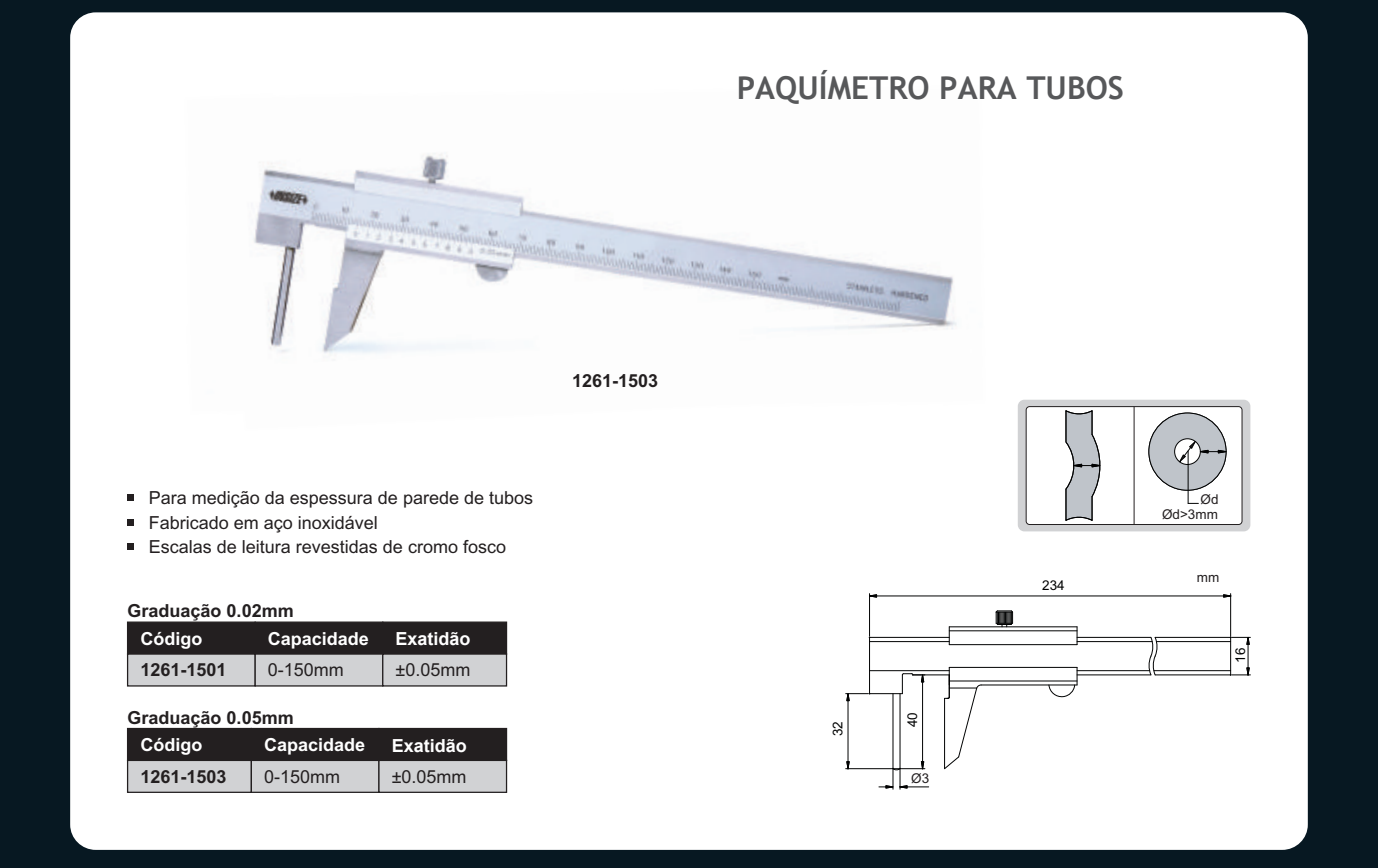
<style>
.page{position:relative;width:1378px;height:868px;background:#071822}
.page>*{position:absolute;margin:0;border:0;box-sizing:border-box;transform-origin:0 0}
.t1{font:700 31.5px "Trebuchet MS";color:#57585a}
.t2{font:18px/24.1px "Arial";color:#231f20}
.t3{font:700 18px/31.7px "Arial";color:#fff}
.t4{font:700 18px/28.1px "Arial";color:#231f20}
.t5{font:700 18px/31.5px "Arial";color:#231f20}
.t6{font:13.5px "Arial";color:#231f20}
.t7{font:13.5px "Arial";color:#010202}
.s1{color:#fff}
.s2{font-weight:400;color:#231f20}
</style>
<div class="page">
<div style="left:70px;top:12px;width:1237px;height:838px;background:#fff;border-radius:25px"></div>
<img style="left:253px;top:153px;width:704px;height:202px">
<svg style="left:128px;top:544px;width:6px;height:6px"></svg>
<div style="left:128px;top:494px;width:6px;height:7px;background:#231f20"></div>
<div style="left:128px;top:519px;width:6px;height:7px;background:#231f20"></div>
<svg style="left:845px;top:593px;width:406px;height:197px"></svg>
<div style="left:127px;top:621px;width:129px;height:34px;background:#231f20;border:1px solid #231f20"></div>
<div style="left:127px;top:653px;width:129px;height:33px;background:#d1d2d4;border:1px solid #231f20"></div>
<div style="left:254px;top:621px;width:129px;height:34px;background:#231f20;border:1px solid #231f20"></div>
<div style="left:254px;top:653px;width:129px;height:33px;background:#d1d2d4;border:1px solid #231f20"></div>
<div style="left:382px;top:621px;width:125px;height:34px;background:#231f20;border:1px solid #231f20"></div>
<div style="left:382px;top:653px;width:125px;height:33px;background:#d1d2d4;border:1px solid #231f20"></div>
<div style="left:127px;top:728px;width:125px;height:33px;background:#231f20"></div>
<div style="left:127px;top:760px;width:125px;height:33px;background:#d1d2d4;border:1px solid #231f20"></div>
<div style="left:251px;top:728px;width:128px;height:33px;background:#231f20"></div>
<div style="left:251px;top:760px;width:128px;height:33px;background:#d1d2d4;border:1px solid #231f20"></div>
<div style="left:378px;top:728px;width:129px;height:33px;background:#231f20"></div>
<div style="left:378px;top:760px;width:129px;height:33px;background:#d1d2d4;border:1px solid #231f20"></div>
<div style="left:1018px;top:400px;width:232px;height:131px;background:#d1d2d4;border-radius:7px"></div>
<div style="left:1026px;top:406px;width:216px;height:119px;background:#fff;border:1px solid #231f20;border-radius:3px"></div>
<div style="left:1148px;top:413px;width:78px;height:77px;background:#bfc4ca;border:1px solid #010202;border-radius:50%"></div>
<svg style="left:1174px;top:438px;width:26px;height:27px"></svg>
<svg style="left:1179px;top:441px;width:47px;height:63px"></svg>
<svg style="left:1065px;top:410px;width:36px;height:111px"></svg>
<svg style="left:1133px;top:406px;width:1px;height:119px"></svg>
<p class="t1" style="left:737px;top:69px;width:389px">PAQUÍMETRO PARA TUBOS</p>
<p class="t5" style="left:572px;top:367px;width:88px">1261-1503</p>
<p class="t2" style="left:149px;top:486px;width:386px">Para medição da espessura de parede de tubos<br>Fabricado em aço inoxidável<br>Escalas de leitura revestidas de cromo fosco</p>
<p class="t4" style="left:140px;top:596px;width:155px;text-indent:-13px">Graduação 0.02mm<br><span class="s1">Código</span></p>
<p class="t5" style="left:140px;top:656px;width:88px">1261-1501</p>
<p class="t3" style="left:268px;top:622px;width:103px">Capacidade<br><span class="s2">0-150mm</span></p>
<p class="t3" style="left:395px;top:624px;width:77px;line-height:30.8px">Exatidão <span class="s2">±0.05mm</span></p>
<p class="t4" style="left:128px;top:703px;width:168px">Graduação 0.05mm</p>
<p class="t5" style="left:140px;top:731px;width:88px"><span class="s1">Código<br></span>1261-1503</p>
<p class="t3" style="left:264px;top:729px;width:103px">Capacidade<br><span class="s2">0-150mm</span></p>
<p class="t3" style="left:392px;top:730px;width:77px;line-height:30.8px">Exatidão <span class="s2">±0.05mm</span></p>
<p class="t7" style="left:832px;top:736px;width:17px;rotate:-90deg">32</p>
<p class="t7" style="left:907px;top:727px;width:17px;rotate:-90deg">40</p>
<p class="t6" style="left:911px;top:773px;width:20px">Ø3</p>
<p class="t7" style="left:1042px;top:580px;width:24px">234</p>
<p class="t6" style="left:1200px;top:494px;width:20px">Ød</p>
<p class="t6" style="left:1162px;top:509px;width:57px">Ød&gt;3mm</p>
<p class="t6" style="left:1196px;top:572px;width:24px">mm</p>
<p class="t7" style="left:1235px;top:663px;width:17px;rotate:-90deg">16</p>
</div>
